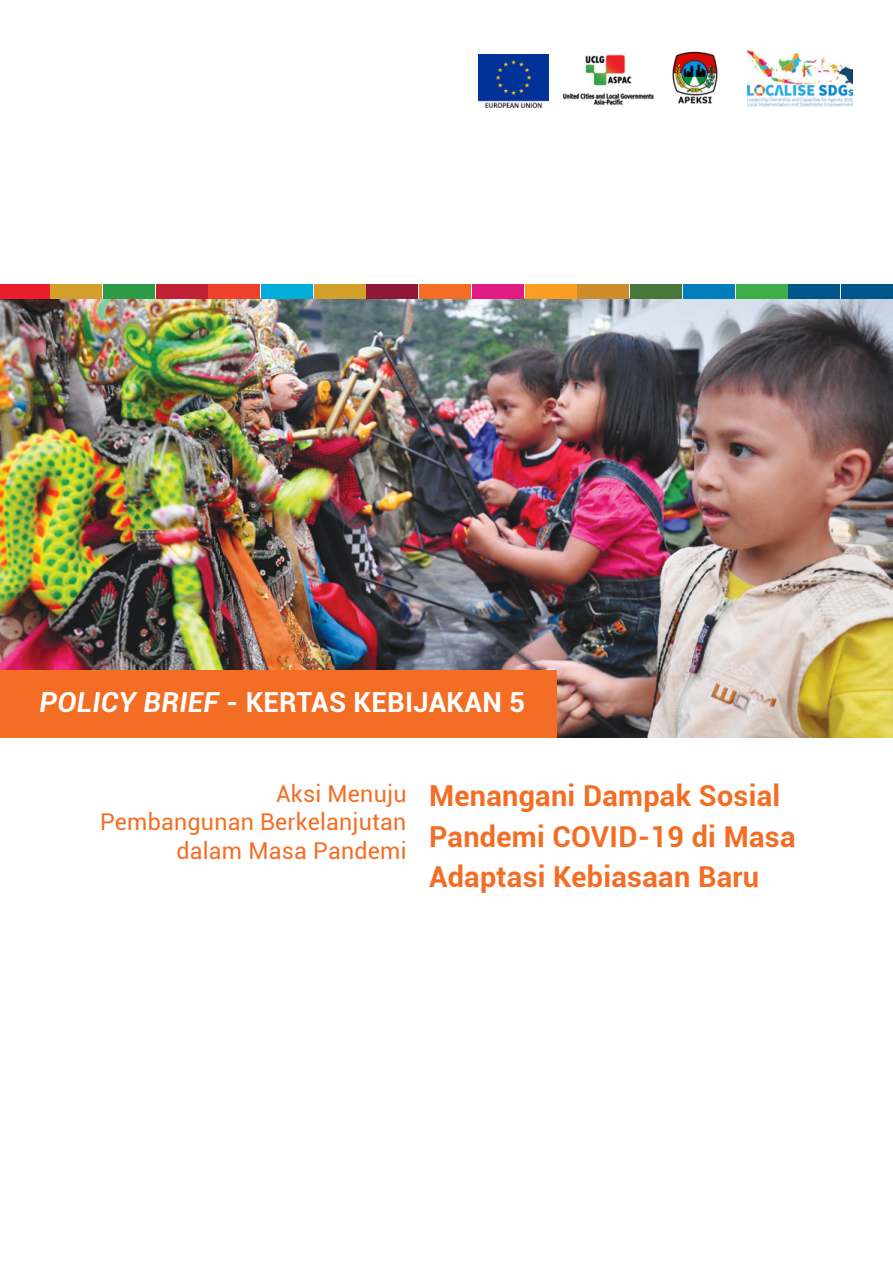
<style>
.page{position:relative;width:893px;height:1263px;background:#fff}
.page>*{position:absolute;margin:0;border:0;box-sizing:border-box;transform-origin:0 0}
.t1{font:700 28.8px/40.3px "Roboto";letter-spacing:.01em;color:#f36e24}
.t2{font:700 27.6px "Roboto";letter-spacing:.01em;color:#fff}
.t3{font:23.25px/28.8px "Roboto";letter-spacing:.01em;color:#f36e24;text-align:right}
.s1{font-style:italic}
</style>
<div class="page">
<img style="left:0;top:298px;width:893px;height:440px">
<img style="left:672px;top:51px;width:46px;height:53px">
<img style="left:563px;top:54px;width:91px;height:52px">
<img style="left:479px;top:54px;width:69px;height:54px">
<img style="left:747px;top:50px;width:106px;height:56px">
<div style="left:0;top:670px;width:556px;height:68px;background:#f36e24"></div>
<div style="left:630px;top:284px;width:52px;height:15px;background:#48773c"></div>
<div style="left:577px;top:284px;width:52px;height:15px;background:#cd8b2a"></div>
<div style="left:50px;top:284px;width:52px;height:15px;background:#d19f2a"></div>
<div style="left:366px;top:284px;width:52px;height:15px;background:#8f1838"></div>
<div style="left:419px;top:284px;width:52px;height:15px;background:#f36e24"></div>
<div style="left:208px;top:284px;width:52px;height:15px;background:#ef412a"></div>
<div style="left:156px;top:284px;width:52px;height:15px;background:#c22033"></div>
<div style="left:472px;top:284px;width:52px;height:15px;background:#e01b83"></div>
<div style="left:314px;top:284px;width:52px;height:15px;background:#d19f2a"></div>
<div style="left:525px;top:284px;width:52px;height:15px;background:#f99d25"></div>
<div style="left:261px;top:284px;width:52px;height:15px;background:#00add8"></div>
<div style="left:103px;top:284px;width:52px;height:15px;background:#2d9a47"></div>
<div style="left:0;top:284px;width:49px;height:15px;background:#ea1d2d"></div>
<div style="left:788px;top:284px;width:52px;height:15px;background:#00558a"></div>
<div style="left:841px;top:284px;width:52px;height:15px;background:#00558a"></div>
<div style="left:683px;top:284px;width:52px;height:15px;background:#007dbb"></div>
<div style="left:736px;top:284px;width:51px;height:15px;background:#3fae49"></div>
<p class="t2" style="left:40px;top:683px;width:487px"><span class="s1">POLICY BRIEF</span> - KERTAS KEBIJAKAN 5</p>
<p class="t3" style="left:100px;top:778px;width:308px">Aksi Menuju<br>Pembangunan Berkelanjutan dalam Masa Pandemi</p>
<p class="t1" style="left:429px;top:775px;width:368px">Menangani Dampak Sosial<br>Pandemi COVID-19 di Masa<br>Adaptasi Kebiasaan Baru</p>
</div>
